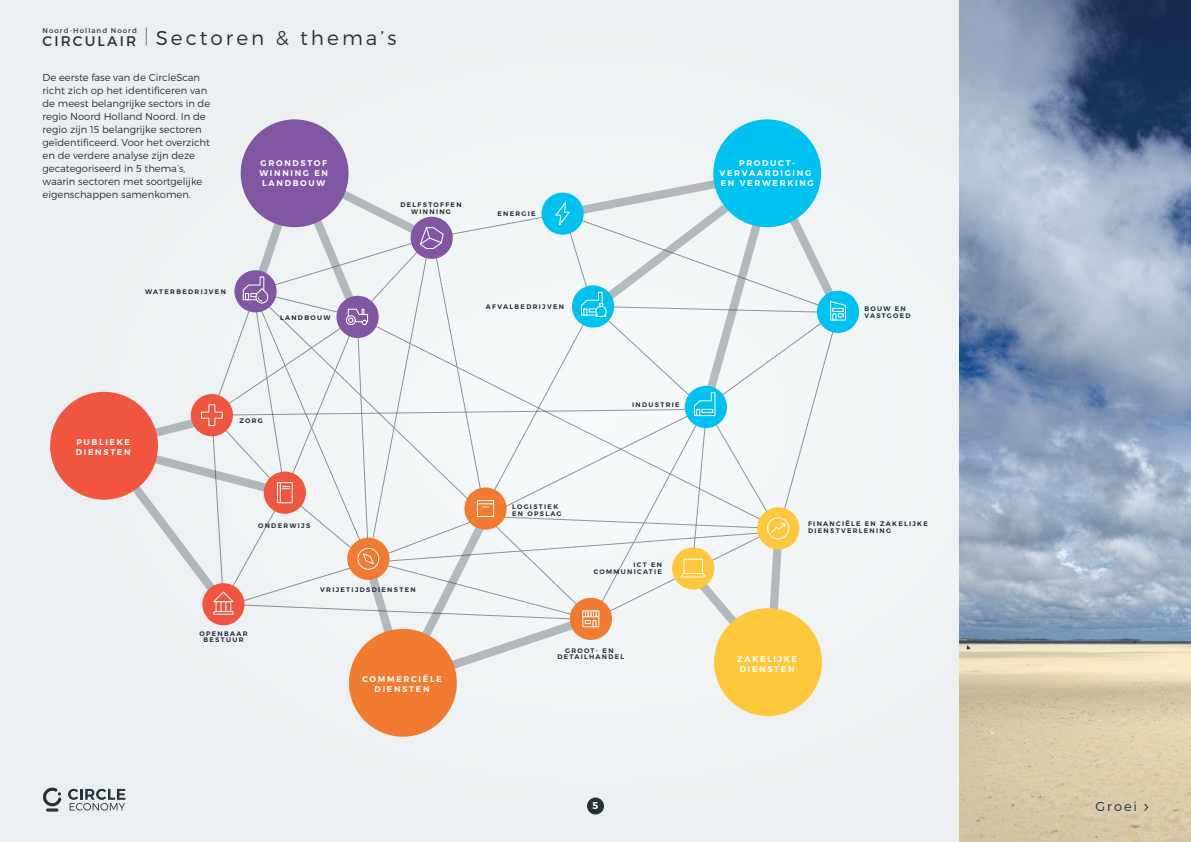
<style>
.page{position:relative;width:1191px;height:842px;background:#eceff1}
.page>*{position:absolute;margin:0;border:0;box-sizing:border-box;transform-origin:0 0}
.t1{font:300 20px "Montserrat";letter-spacing:.15em;color:#263238}
.t2{font:14px "Montserrat";letter-spacing:.15em;color:#263238}
.t3{font:300 13px "Montserrat";letter-spacing:.15em;color:#263238}
.t4{font:300 10px/13px "Montserrat";color:#263238}
.t5{font:600 10px "Montserrat";color:#fff}
.t6{font:600 8.3px/9.9px "Montserrat";letter-spacing:.2em;color:#fff;text-align:center}
.t7{font:7px "Montserrat";letter-spacing:.15em;color:#263238}
.t8{font:600 6.6px/6.6px "Montserrat";letter-spacing:.2em;color:#1d2f37}
</style>
<div class="page">
<img style="left:960px;top:0;width:231px;height:842px">
<div style="left:587px;top:797px;width:17px;height:17px;background:#263238;border-radius:50%"></div>
<svg style="left:1144px;top:803px;width:4px;height:8px"></svg>
<div style="left:714px;top:608px;width:108px;height:108px;background:#ffc83c;border-radius:50%"></div>
<div style="left:241px;top:119px;width:107px;height:108px;background:#8157a4;border-radius:50%"></div>
<div style="left:50px;top:392px;width:108px;height:108px;background:#f0553f;border-radius:50%"></div>
<div style="left:349px;top:629px;width:108px;height:108px;background:#f17c31;border-radius:50%"></div>
<div style="left:713px;top:119px;width:108px;height:108px;background:#00c1ef;border-radius:50%"></div>
<div style="left:817px;top:291px;width:42px;height:42px;background:#00c1ef;border-radius:50%"></div>
<svg style="left:100px;top:167px;width:746px;height:520px"></svg>
<svg style="left:68px;top:789px;width:57px;height:21px"></svg>
<svg style="left:46px;top:808px;width:12px;height:4px"></svg>
<svg style="left:43px;top:787px;width:18px;height:19px"></svg>
<p class="t7" style="left:43px;top:26px;width:96px">Noord-Holland Noord</p>
<h2 class="t2" style="left:43px;top:32px;width:95px">CIRCULAIR</h2>
<h1 class="t1" style="left:156px;top:26px;width:242px">Sectoren &amp; thema’s</h1>
<p class="t4" style="left:43px;top:70px;width:169px">De eerste fase van de CircleScan richt zich op het identificeren van de meest belangrijke sectors in de regio Noord Holland Noord. In de regio zijn 15 belangrijke sectoren geïdentificeerd. Voor het overzicht en de verdere analyse zijn deze gecategoriseerd in 5 thema’s, waarin sectoren met soortgelijke eigenschappen samenkomen.</p>
<p class="t6" style="left:259px;top:159px;width:70px">GRONDSTOF<br>WINNING EN<br>LANDBOUW</p>
<p class="t8" style="left:400px;top:201px;width:63px;text-align:center">DELFSTOFFEN<br>WINNING</p>
<p class="t8" style="left:497px;top:210px;width:40px">ENERGIE</p>
<p class="t8" style="left:145px;top:289px;width:82px">WATERBEDRIJVEN</p>
<p class="t8" style="left:280px;top:314px;width:52px">LANDBOUW</p>
<p class="t8" style="left:486px;top:303px;width:80px">AFVALBEDRIJVEN</p>
<p class="t6" style="left:76px;top:437px;width:56px;text-align:left">PUBLIEKE<br>DIENSTEN</p>
<p class="t8" style="left:239px;top:417px;width:25px">ZORG</p>
<p class="t8" style="left:258px;top:522px;width:54px">ONDERWIJS</p>
<p class="t8" style="left:199px;top:630px;width:50px;text-align:center">OPENBAAR<br>BESTUUR</p>
<p class="t8" style="left:320px;top:586px;width:97px">VRIJETIJDSDIENSTEN</p>
<p class="t6" style="left:362px;top:674px;width:81px">COMMERCIËLE<br>DIENSTEN</p>
<p class="t8" style="left:632px;top:401px;width:49px">INDUSTRIE</p>
<p class="t8" style="left:512px;top:503px;width:51px">LOGISTIEK<br>EN OPSLAG</p>
<p class="t8" style="left:593px;top:561px;width:70px;text-align:right">ICT EN<br>COMMUNICATIE</p>
<p class="t8" style="left:557px;top:647px;width:68px;text-align:center">GROOT- EN<br>DETAILHANDEL</p>
<p class="t6" style="left:719px;top:159px;width:96px">PRODUCT-<br>VERVAARDIGING<br>EN VERWERKING</p>
<p class="t8" style="left:864px;top:306px;width:48px">BOUW EN<br>VASTGOED</p>
<p class="t8" style="left:808px;top:521px;width:121px">FINANCIËLE EN ZAKELIJKE<br>DIENSTVERLENING</p>
<p class="t6" style="left:737px;top:654px;width:61px;text-align:left">ZAKELIJKE<br>DIENSTEN</p>
<p class="t5" style="left:592px;top:799px;width:7px">5</p>
<h3 class="t3" style="left:1095px;top:798px;width:43px">Groei</h3>
</div>
